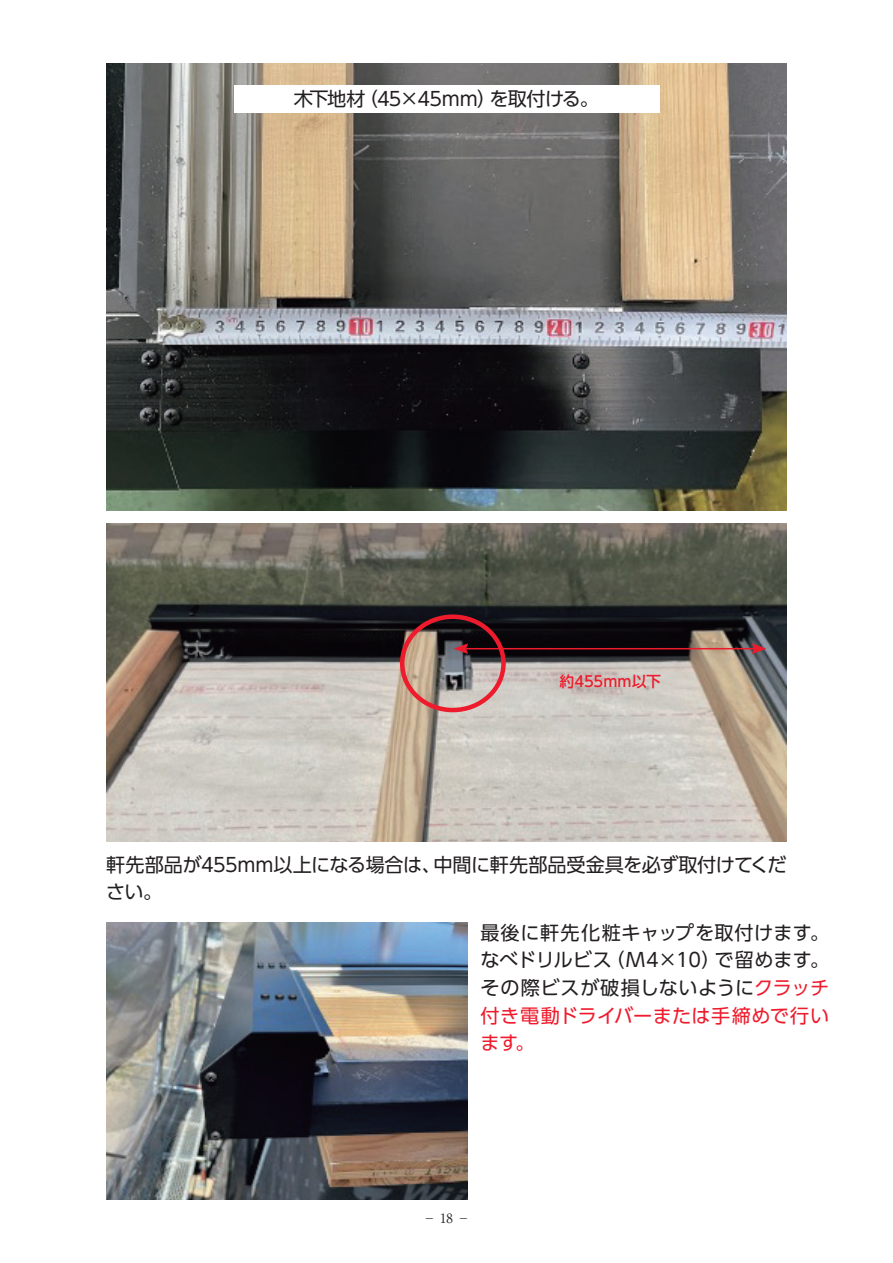
<style>
.page{position:relative;width:893px;height:1263px;background:#fff}
.page>*{position:absolute;margin:0;border:0;box-sizing:border-box;transform-origin:0 0}
.t1{font:19.2px/27.6px "UD Shin Go Pr 6 N";letter-spacing:-.005em;color:#231f20}
.t2{font:19.2px "UD Shin Go Pr 6 N";letter-spacing:-.035em;color:#231f20}
.t3{font:500 14.85px "UD Shin Go Pr 6 N";letter-spacing:-.005em;color:#ee1b2d}
.t4{font:12.75px "Ryumin Pr 6 N";color:#231f20}
.s1{color:#ee1b2d}
</style>
<div class="page">
<img style="left:106px;top:64px;width:681px;height:446px">
<img style="left:106px;top:923px;width:362px;height:276px">
<img style="left:106px;top:523px;width:681px;height:319px">
<div style="left:234px;top:85px;width:425px;height:28px;background:#fff"></div>
<hr style="left:466px;top:648px;width:288px;height:1px;background:#ee1b2d">
<svg style="left:752px;top:643px;width:14px;height:11px"></svg>
<svg style="left:453px;top:643px;width:15px;height:11px"></svg>
<div style="left:400px;top:614px;width:106px;height:98px;border:4px solid #ee1b2d;border-radius:50%"></div>
<p class="t2" style="left:294px;top:83px;width:307px">木下地材（45×45mm）を取付ける。</p>
<p class="t3" style="left:560px;top:669px;width:103px">約455mm以下</p>
<p class="t1" style="left:106px;top:850px;width:682px">軒先部品が455mm以上になる場合は、中間に軒先部品受金具を必ず取付けてください。</p>
<p class="t1" style="left:480px;top:918px;width:350px;text-align:justify">最後に軒先化粧キャップを取付けます。なべドリルビス（M4×10）で留めます。その際ビスが破損しないように<span class="s1">クラッチ付き電動ドライバーまたは手締めで行います。</span></p>
<p class="t4" style="left:423px;top:1208px;width:48px">－ 18 －</p>
</div>
